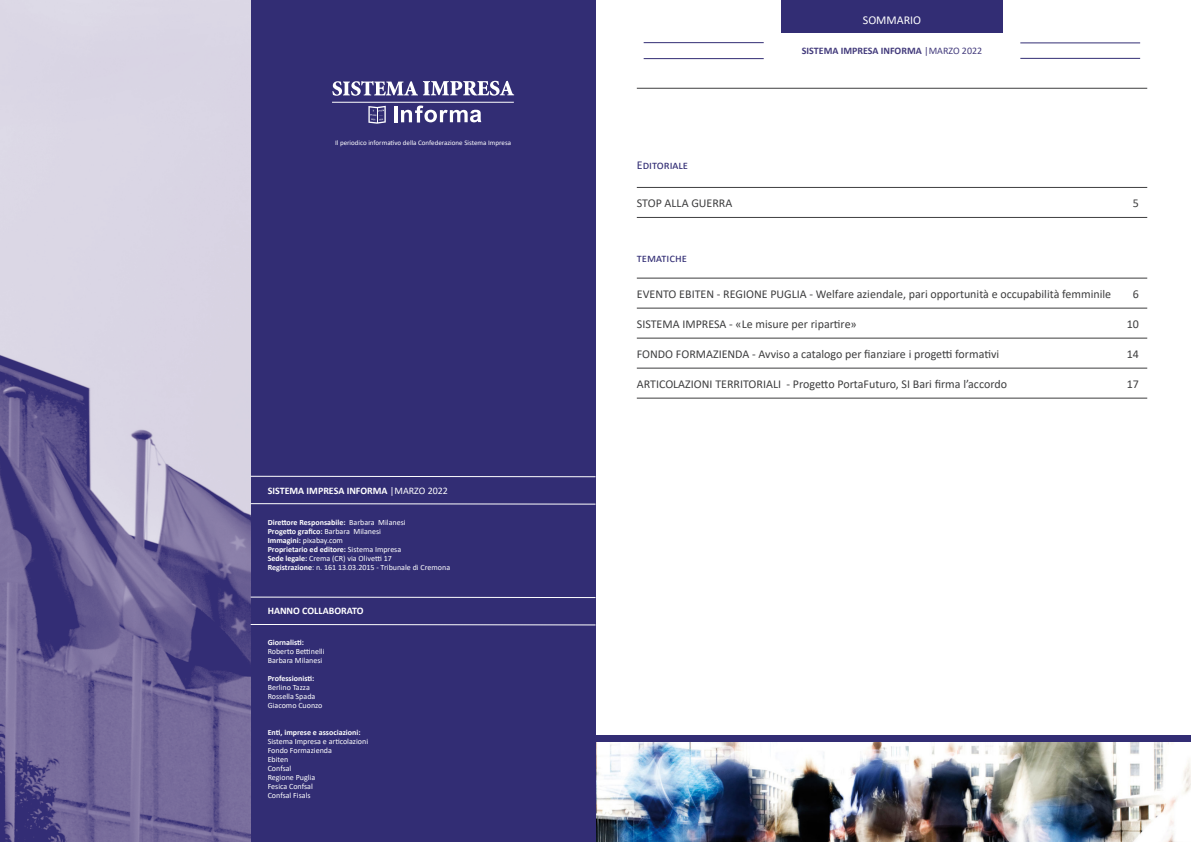
<style>
.page{position:relative;width:1191px;height:842px;background:#fff}
.page>*{position:absolute;margin:0;border:0;box-sizing:border-box;transform-origin:0 0}
.t1{font:12px "Calibri";color:#3e3e3f}
.t2{font:12px "Calibri";color:#322d74}
.t3{font:12px "Calibri";color:#fff}
.data{font:700 10px "Calibri";color:#fff}
.data-2{font:700 10px "Calibri";color:#433b7c}
.didascalia{font:8px/9px "Calibri";color:#fff}
.didascalia-2{font:700 8px "Calibri";color:#fff}
.t4{font:7px "Calibri";color:#fff}
.s1{font-weight:400}
.s2{font-weight:700}
</style>
<div class="page">
<hr style="left:643px;top:58px;width:120px;height:1px;background:#322d74">
<hr style="left:643px;top:42px;width:120px;height:1px;background:#322d74">
<hr style="left:1020px;top:58px;width:120px;height:1px;background:#322d74">
<hr style="left:1020px;top:43px;width:120px;height:1px;background:#322d74">
<div style="left:781px;top:0;width:221px;height:33px;background:#322d74"></div>
<div style="left:595px;top:736px;width:596px;height:7px;background:#322d74"></div>
<img style="left:595px;top:743px;width:596px;height:99px">
<svg style="left:0;top:0;width:251px;height:842px;background:#a59ebe"></svg>
<div style="left:251px;top:0;width:344px;height:842px;background:#322d74"></div>
<svg style="left:250px;top:476px;width:346px;height:1px"></svg>
<svg style="left:250px;top:597px;width:346px;height:1px"></svg>
<svg style="left:250px;top:503px;width:346px;height:1px"></svg>
<svg style="left:250px;top:624px;width:346px;height:1px"></svg>
<svg style="left:332px;top:81px;width:182px;height:15px"></svg>
<svg style="left:368px;top:106px;width:18px;height:18px"></svg>
<hr style="left:394px;top:106px;width:3px;height:16px;background:#fff">
<svg style="left:401px;top:106px;width:80px;height:17px"></svg>
<hr style="left:332px;top:102px;width:182px;height:1px;background:#fff">
<hr style="left:637px;top:88px;width:510px;height:1px;background:#3e3e3f">
<hr style="left:637px;top:187px;width:510px;height:1px;background:#3e3e3f">
<hr style="left:637px;top:217px;width:510px;height:1px;background:#3e3e3f">
<hr style="left:637px;top:278px;width:510px;height:1px;background:#3e3e3f">
<hr style="left:637px;top:308px;width:510px;height:1px;background:#3e3e3f">
<hr style="left:637px;top:338px;width:510px;height:1px;background:#3e3e3f">
<hr style="left:637px;top:368px;width:510px;height:1px;background:#3e3e3f">
<hr style="left:637px;top:398px;width:510px;height:1px;background:#3e3e3f">
<p class="t4" style="left:335px;top:138px;width:177px">Il periodico informativo della Confederazione Sistema Impresa</p>
<p class="data" style="left:268px;top:483px;width:182px">SISTEMA IMPRESA INFORMA <span class="s1">|MARZO 2022</span></p>
<p class="didascalia" style="left:268px;top:518px;width:184px"><span class="s2">Direttore Responsabile:</span> Barbara Milanesi<br><span class="s2">Progetto grafico:</span> Barbara Milanesi<br><span class="s2">Immagini:</span> pixabay.com<br><span class="s2">Proprietario ed editore:</span> Sistema Impresa<br><span class="s2">Sede legale:</span> Crema (CR) via Olivetti 17<br><span class="s2">Registrazione</span>: n. 161 13.03.2015 - Tribunale di Cremona</p>
<p class="data" style="left:268px;top:604px;width:97px">HANNO COLLABORATO</p>
<p class="didascalia-2" style="left:268px;top:636px;width:38px">Giornalisti:</p>
<p class="didascalia" style="left:268px;top:646px;width:58px">Roberto Bettinelli</p>
<p class="didascalia" style="left:268px;top:655px;width:56px">Barbara Milanesi</p>
<p class="didascalia-2" style="left:268px;top:672px;width:48px">Professionisti:</p>
<p class="didascalia" style="left:268px;top:682px;width:44px">Berlino Tazza</p>
<p class="didascalia" style="left:268px;top:691px;width:56px">Rossella Spada<br>Giacomo Cuonzo</p>
<p class="didascalia-2" style="left:268px;top:726px;width:94px">Enti, imprese e associazioni:</p>
<p class="didascalia" style="left:268px;top:736px;width:102px">Sistema Impresa e articolazioni</p>
<p class="didascalia" style="left:268px;top:745px;width:66px">Fondo Formazienda<br>Ebiten<br>Confsal</p>
<p class="didascalia" style="left:268px;top:772px;width:49px">Regione Puglia<br>Fesica Confsal<br>Confsal Fisals</p>
<h1 class="t3" style="left:863px;top:12px;width:60px">SOMMARIO</h1>
<p class="data-2" style="left:802px;top:44px;width:182px">SISTEMA IMPRESA INFORMA <span class="s1">|MARZO 2022</span></p>
<p class="t2" style="left:637px;top:157px;width:53px">Editoriale</p>
<p class="t1" style="left:637px;top:195px;width:97px">STOP ALLA GUERRA</p>
<p class="t1" style="left:1133px;top:195px;width:8px">5</p>
<p class="t2" style="left:637px;top:250px;width:52px">tematiche</p>
<p class="t1" style="left:637px;top:286px;width:476px">EVENTO EBITEN - REGIONE PUGLIA - Welfare aziendale, pari opportunità e occupabilità femminile</p>
<p class="t1" style="left:1133px;top:286px;width:8px">6</p>
<p class="t1" style="left:637px;top:316px;width:221px">SISTEMA IMPRESA - «Le misure per ripartire»</p>
<p class="t1" style="left:1126px;top:316px;width:14px">10</p>
<p class="t1" style="left:637px;top:346px;width:364px">FONDO FORMAZIENDA - Avviso a catalogo per fianziare i progetti formativi</p>
<p class="t1" style="left:1126px;top:346px;width:14px">14</p>
<p class="t1" style="left:637px;top:376px;width:372px">ARTICOLAZIONI TERRITORIALI - Progetto PortaFuturo, SI Bari firma l’accordo</p>
<p class="t1" style="left:1126px;top:376px;width:14px">17</p>
</div>
